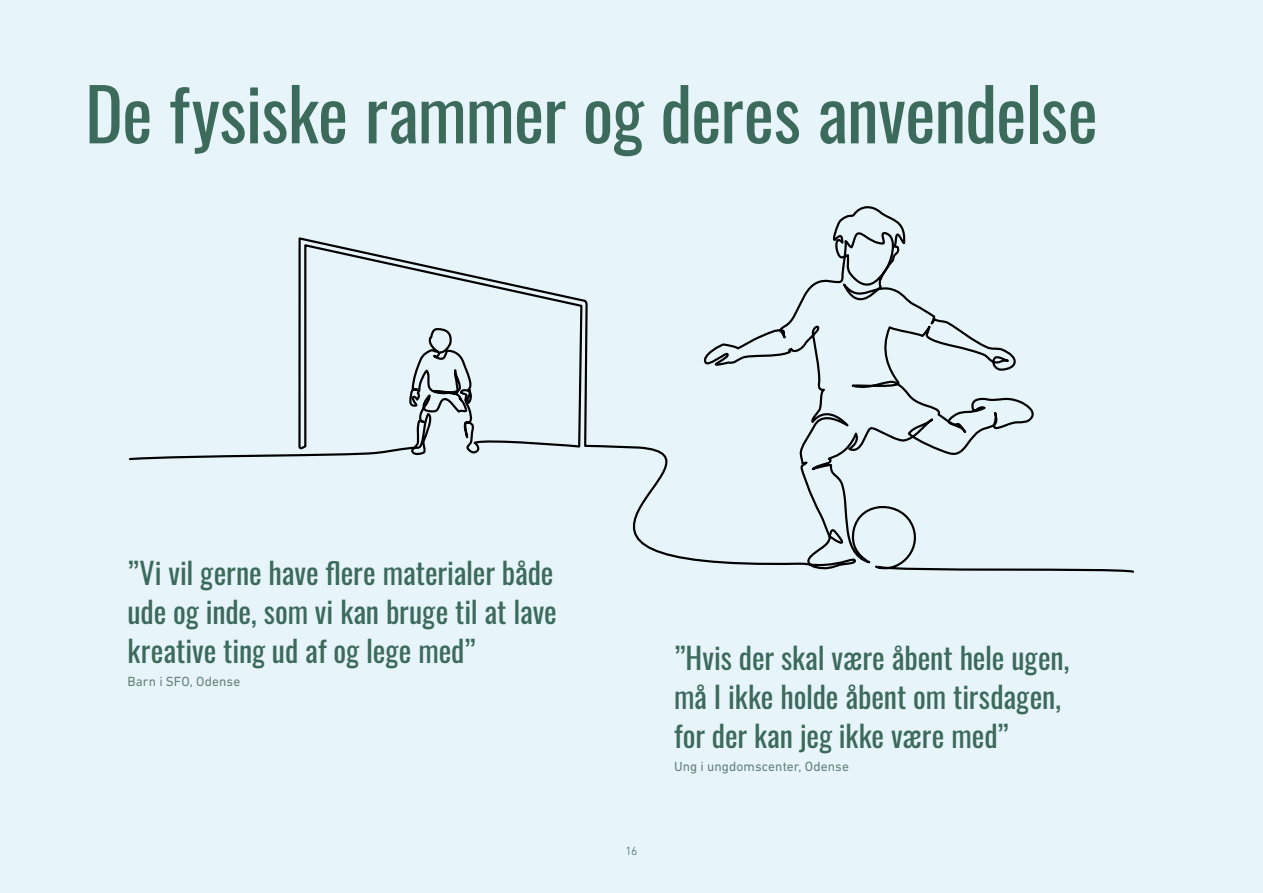
<style>
.page{position:relative;width:1263px;height:893px;background:#e7f5fb}
.page>*{position:absolute;margin:0;border:0;box-sizing:border-box;transform-origin:0 0}
.Overskrift__H1{font:72px "Oswald";letter-spacing:-.01em;color:#3c6a5b}
.Underoverskrift__H2{font:30px/39px "Oswald";color:#3c6a5b}
.Billedtekst_kursiv{font:13.5px "DIN Next LT Pro";letter-spacing:.005em;color:#638275}
.t1{font:300 12px "DIN Next LT Pro";color:#3c6a5b}
</style>
<div class="page">
<svg style="left:129px;top:206px;width:1005px;height:367px"></svg>
<h1 class="Overskrift__H1" style="left:85px;top:50px;width:1014px">De fysiske rammer og deres anvendelse</h1>
<h1 class="Underoverskrift__H2" style="left:128px;top:550px;width:431px;text-align:justify">”Vi vil gerne have flere materialer både ude og inde, som vi kan bruge til at lave kreative ting ud af og lege med”</h1>
<p class="Billedtekst_kursiv" style="left:128px;top:673px;width:114px">Barn i SFO, Odense</p>
<p class="t1" style="left:625px;top:844px;width:14px">16</p>
<h1 class="Underoverskrift__H2" style="left:674px;top:635px;width:397px">”Hvis der skal være åbent hele ugen, må I ikke holde åbent om tirsdagen, for der kan jeg ikke være med”</h1>
<p class="Billedtekst_kursiv" style="left:674px;top:758px;width:176px">Ung i ungdomscenter, Odense</p>
</div>
